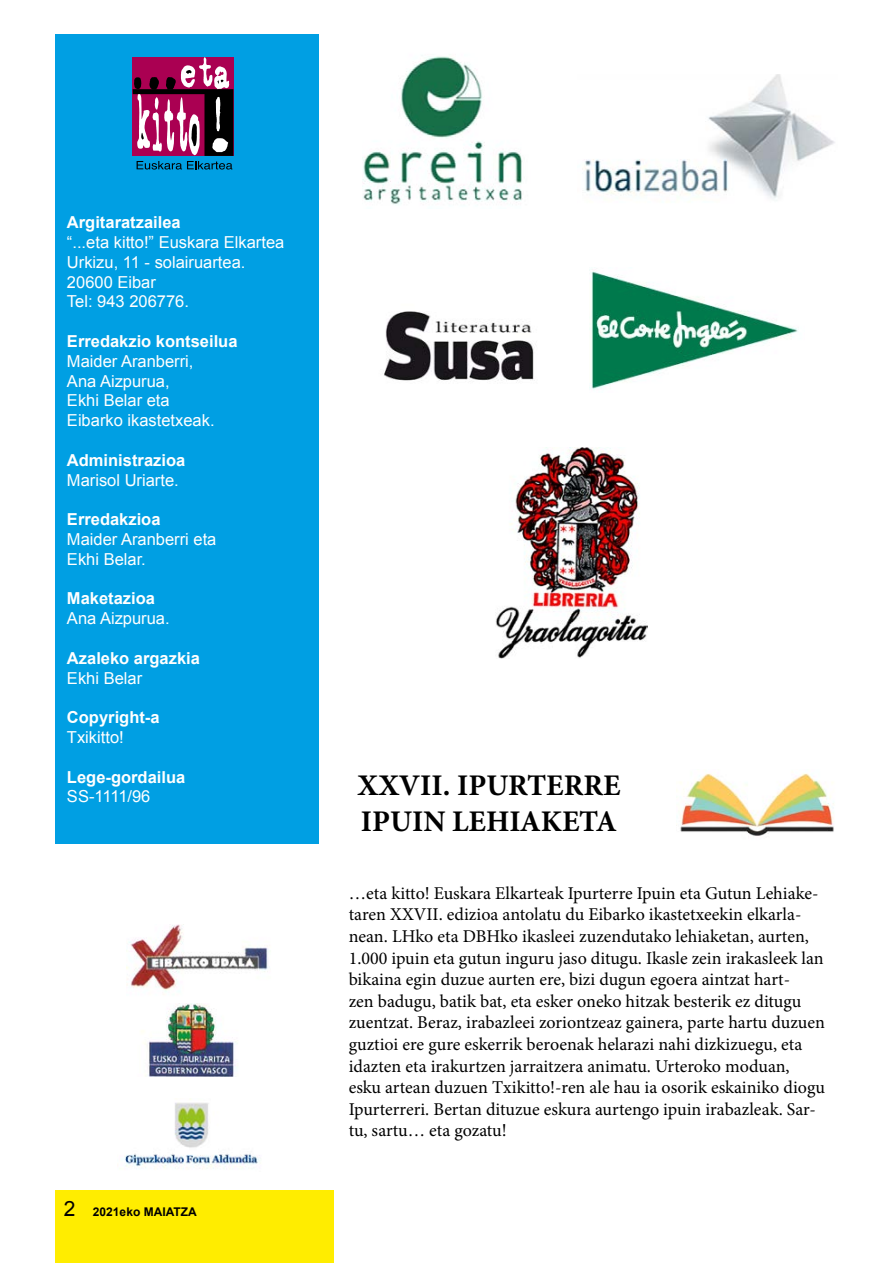
<style>
.page{position:relative;width:893px;height:1263px;background:#fff}
.page>*{position:absolute;margin:0;border:0;box-sizing:border-box;transform-origin:0 0}
.t1{font:700 30px/36px "Minion Pro";color:#000}
.t2{font:18px/21.6px "Minion Pro";color:#000}
.t3{font:16.5px/19.8px "Arial";color:#fff}
.t4{font:700 16.5px "Arial";color:#fff}
.t5{font:700 12px "Arial";color:#000}
.s1{font-weight:400;font-size:21px}
</style>
<div class="page">
<div style="left:55px;top:1191px;width:278px;height:72px;background:#ffed00"></div>
<div style="left:55px;top:34px;width:264px;height:809px;background:#009fe3"></div>
<img style="left:141px;top:1003px;width:95px;height:74px">
<img style="left:124px;top:1099px;width:136px;height:70px">
<img style="left:127px;top:925px;width:141px;height:67px">
<img style="left:680px;top:773px;width:154px;height:63px">
<svg style="left:133px;top:57px;width:100px;height:113px;background:#82416f"></svg>
<img style="left:362px;top:56px;width:160px;height:149px">
<img style="left:584px;top:74px;width:251px;height:125px">
<img style="left:589px;top:271px;width:209px;height:119px">
<img style="left:495px;top:448px;width:152px;height:210px">
<img style="left:384px;top:311px;width:150px;height:70px">
<p class="t4" style="left:67px;top:211px;width:115px">Argitaratzailea</p>
<p class="t3" style="left:67px;top:232px;width:219px">“...eta kitto!” Euskara Elkartea<br>Urkizu, 11 - solairuartea.<br>20600 Eibar<br>Tel: 943 206776.</p>
<p class="t4" style="left:67px;top:330px;width:172px">Erredakzio kontseilua</p>
<p class="t3" style="left:67px;top:351px;width:149px">Maider Aranberri,<br>Ana Aizpurua,<br>Ekhi Belar eta<br>Eibarko ikastetxeak.</p>
<p class="t4" style="left:67px;top:449px;width:120px">Administrazioa</p>
<p class="t3" style="left:67px;top:470px;width:113px">Marisol Uriarte.</p>
<p class="t4" style="left:67px;top:508px;width:95px">Erredakzioa</p>
<p class="t3" style="left:67px;top:529px;width:151px">Maider Aranberri eta<br>Ekhi Belar.</p>
<p class="t4" style="left:67px;top:588px;width:90px">Maketazioa</p>
<p class="t3" style="left:67px;top:609px;width:104px">Ana Aizpurua.</p>
<p class="t4" style="left:67px;top:647px;width:134px">Azaleko argazkia</p>
<p class="t3" style="left:67px;top:668px;width:77px">Ekhi Belar</p>
<p class="t4" style="left:67px;top:706px;width:94px">Copyright-a</p>
<p class="t3" style="left:67px;top:727px;width:58px">Txikitto!</p>
<p class="t4" style="left:67px;top:766px;width:120px">Lege-gordailua</p>
<p class="t3" style="left:67px;top:787px;width:85px">SS-1111/96</p>
<p class="t5" style="left:64px;top:1203px;width:134px"><span class="s1">2</span> <sup>2</sup> 2021eko MAIATZA</p>
<h1 class="t1" style="left:357px;top:767px;width:265px">XXVII. IPURTERRE<br>IPUIN LEHIAKETA</h1>
<p class="t2" style="left:349px;top:882px;width:478px">…eta kitto! Euskara Elkarteak Ipurterre Ipuin eta Gutun Lehiake&shy;taren XXVII. edizioa antolatu du Eibarko ikastetxeekin elkarla&shy;nean. LHko eta DBHko ikasleei zuzendutako lehiaketan, aurten, 1.000 ipuin eta gutun inguru jaso ditugu. Ikasle zein irakasleek lan bikaina egin duzue aurten ere, bizi dugun egoera aintzat hart-<br>zen badugu, batik bat, eta esker oneko hitzak besterik ez ditugu zuentzat. Beraz, irabazleei zoriontzeaz gainera, parte hartu duzuen guztioi ere gure eskerrik beroenak helarazi nahi dizkizuegu, eta idazten eta irakurtzen jarraitzera animatu. Urteroko moduan, esku artean duzuen Txikitto!-ren ale hau ia osorik eskainiko diogu Ipurterreri. Bertan dituzue eskura aurtengo ipuin irabazleak. Sar&shy;tu, sartu… eta gozatu!</p>
</div>
